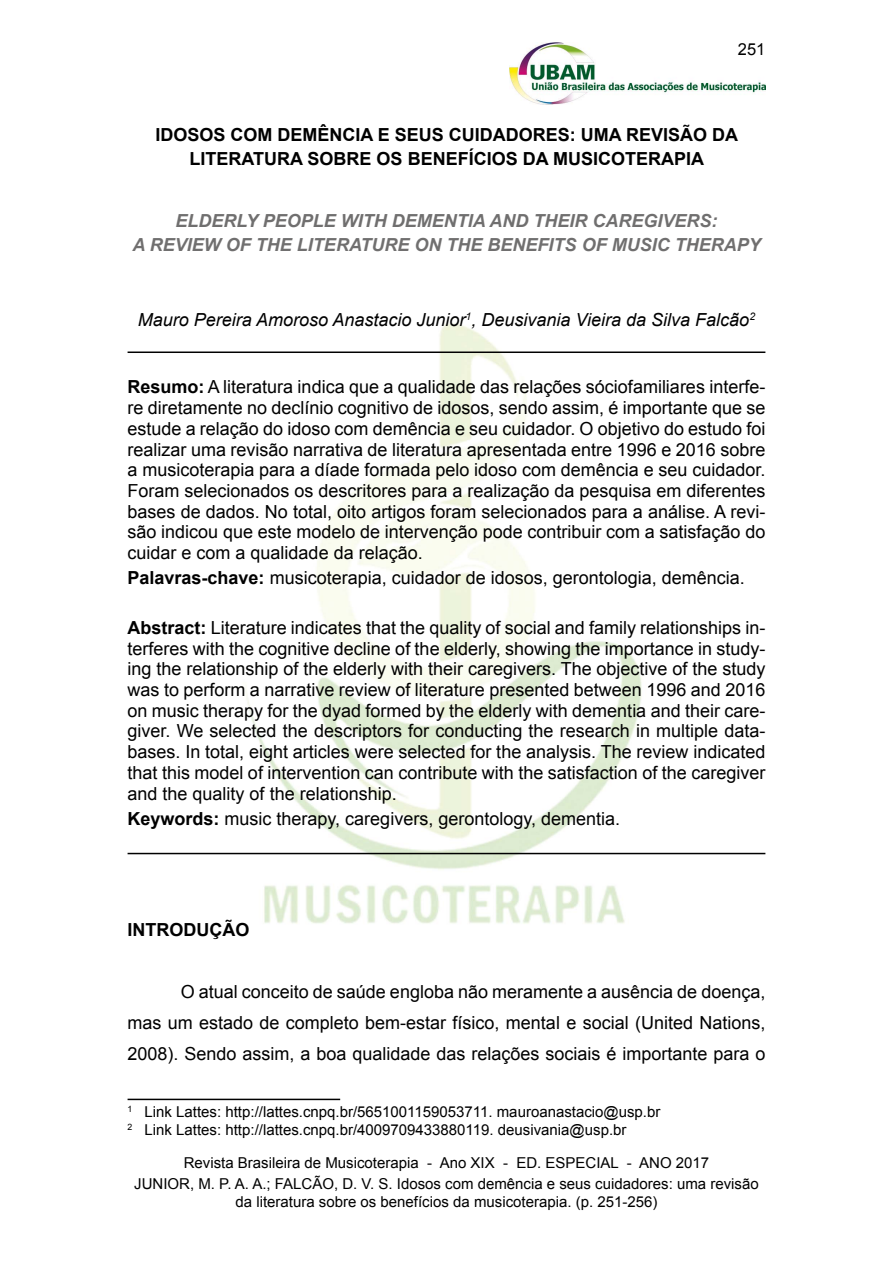
<style>
.page{position:relative;width:893px;height:1263px;background:#fff}
.page>*{position:absolute;margin:0;border:0;box-sizing:border-box;transform-origin:0 0}
.t1{font:18px/20.7px "Arial";color:#000;text-align:justify}
.t2{font:700 18px "Arial";color:#000}
.t3{font:italic 700 18px/24px "Arial";color:#706f6f;text-align:center}
.t4{font:italic 18px "Arial";color:#000}
.t5{font:16.5px "Arial";color:#000}
.t6{font:15px/18px "Arial";color:#000}
.s1{font-weight:700}
</style>
<div class="page">
<img style="left:510px;top:43px;width:255px;height:61px">
<img style="left:237px;top:323px;width:419px;height:601px">
<hr style="left:128px;top:351px;width:637px;height:2px;background:#000">
<hr style="left:128px;top:853px;width:637px;height:1px;background:#000">
<hr style="left:128px;top:1099px;width:212px;height:1px;background:#000">
<p class="t5" style="left:738px;top:38px;width:29px">251</p>
<p class="t2" style="left:155px;top:122px;width:32px">IDOSOS</p>
<p class="t2" style="left:230px;top:122px;width:15px">COM</p>
<p class="t2" style="left:277px;top:122px;width:64px">DEMÊNCIA</p>
<p class="t2" style="left:378px;top:122px;width:30px">E SEUS</p>
<p class="t2" style="left:449px;top:122px;width:84px">CUI DADORES</p>
<p class="t2" style="left:570px;top:122px;width:26px">: UMA</p>
<p class="t2" style="left:626px;top:122px;width:12px">REVIS</p>
<p class="t2" style="left:680px;top:122px;width:57px">ÃO DA</p>
<p class="t2" style="left:190px;top:146px;width:24px">LITERATURA</p>
<p class="t2" style="left:308px;top:146px;width:14px">SOBRE</p>
<p class="t2" style="left:377px;top:146px;width:44px">OS BENEF</p>
<p class="t2" style="left:469px;top:146px;width:17px">ÍCIOS</p>
<p class="t2" style="left:523px;top:146px;width:43px">DA MUSICOTERAPIA</p>
<p class="t3" style="left:133px;top:209px;width:630px">ELDERLY PEOPLE WITH DEMENTIA AND THEIR CAREGIVERS:<br>A REVIEW OF THE LITERATURE ON THE BENEFITS OF MUSIC THERAPY</p>
<p class="t4" style="left:138px;top:308px;width:619px">Mauro Pereira Amoroso Anastacio Junior<sup>1</sup>, Deusivania Vieira da Silva Falcão<sup>2</sup></p>
<p class="t1" style="left:128px;top:377px;width:639px"><span class="s1">RESUMO:</span> A literatura indica que a qualidade das relações sóciofamiliares interfe&shy;re diretamente no declínio cognitivo de idosos, sendo assim, é importante que se estude a relação do idoso com demência e seu cuidador. O objetivo do estudo foi realizar uma revisão narrativa de literatura apresentada entre 1996 e 2016 sobre a musicoterapia para a díade formada pelo idoso com demência e seu cuidador.<br>Foram selecionados os descritores para a realização da pesquisa em diferentes bases de dados. No total, oito artigos foram selecionados para a análise. A revi&shy;são indicou que este modelo de intervenção pode contribuir com a satisfação do cuidar e com a qualidade da relação.</p>
<p class="t1" style="left:128px;top:567px;width:619px"><span class="s1">PALAVRAS-CHAVE:</span> musicoterapia, cuidador de idosos, gerontologia, demência.</p>
<p class="t1" style="left:128px;top:617px;width:639px"><span class="s1">ABSTRACT:</span> Literature indicates that the quality of social and family relationships in&shy;terferes with the cognitive decline of the elderly, showing the importance in study&shy;ing the relationship of the elderly with their caregivers. The objective of the study was to perform a narrative review of literature presented between 1996 and 2016 on music therapy for the dyad formed by the elderly with dementia and their care&shy;giver. We selected the descriptors for conducting the research in multiple data&shy;bases. In total, eight articles were selected for the analysis. The review indicated that this model of intervention can contribute with the satisfaction of the caregiver and the quality of the relationship.</p>
<p class="t1" style="left:128px;top:808px;width:494px"><span class="s1">KEYWORDS:</span> music therapy, caregivers, gerontology, dementia.</p>
<p class="t2" style="left:128px;top:918px;width:19px">INTRO</p>
<p class="t2" style="left:184px;top:918px;width:64px">DUÇÃO</p>
<p class="t1" style="left:128px;top:976px;width:639px;line-height:31px;text-indent:53px">O atual conceito de saúde engloba não meramente a ausência de doença, mas um estado de completo bem-estar físico, mental e social (United Nations, 2008). Sendo assim, a boa qualidade das relações sociais é importante para o</p>
<p class="t6" style="left:128px;top:1103px;width:534px"><sup>1</sup> Link Lattes: http://lattes.cnpq.br/5651001159053711. mauroanastacio@usp.br<br><sup>2</sup> Link Lattes: http://lattes.cnpq.br/4009709433880119. deusivania@usp.br</p>
<p class="t6" style="left:134px;top:1175px;width:626px;text-align:center">JUNIOR, M. P. A. A.; FALCÃO, D. V. S. Idosos com demência e seus cuidadores: uma revisão da literatura sobre os benefícios da musicoterapia. (p. 251-256)</p>
<p class="t6" style="left:184px;top:1153px;width:527px">Revista Brasileira de Musicoterapia - Ano XIX - ED. ESPECIAL - ANO 2017</p>
</div>
